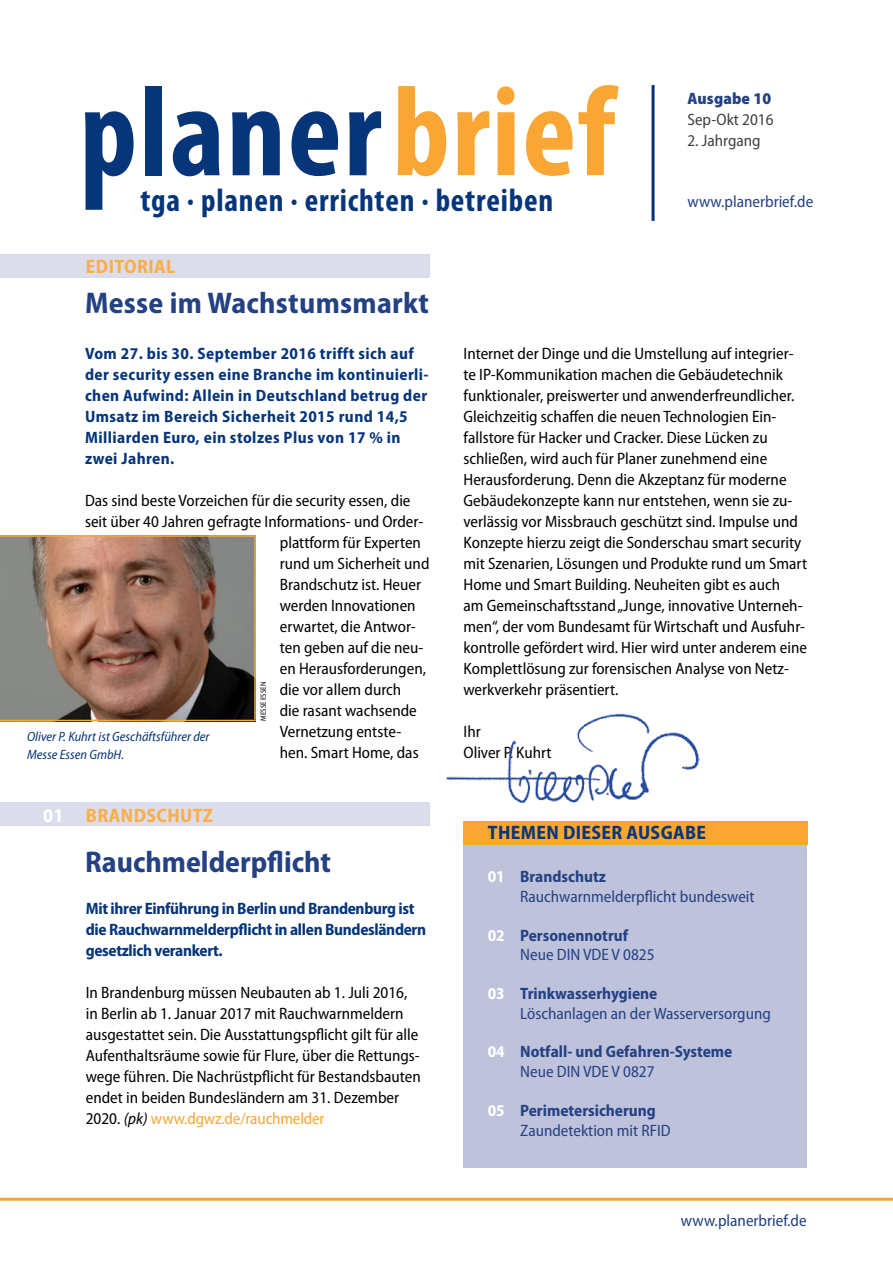
<style>
.page{position:relative;width:893px;height:1263px;background:#fff}
.page>*{position:absolute;margin:0;border:0;box-sizing:border-box;transform-origin:0 0}
.t1{font:700 condensed 32.25px "Myriad Pro";letter-spacing:.025em;color:#06357a}
.t2{font:700 semi-condensed 30px "Myriad Pro";letter-spacing:.01em;color:#244183}
.t3{font:700 semi-condensed 19.5px "Myriad Pro";letter-spacing:.02em;color:#fbae49}
.t4{font:700 semi-condensed 19.5px "Myriad Pro";letter-spacing:.02em;color:#06357a}
.t5{font:semi-condensed 16.5px/21px "Myriad Pro";color:#000}
.t6{font:700 semi-condensed 16.5px/21px "Myriad Pro";letter-spacing:.025em;color:#06357a}
.t7{font:semi-condensed 16.5px "Myriad Pro";color:#244183}
.t8{font:700 semi-condensed 16.5px/21px "Myriad Pro";letter-spacing:-.02em;color:#06357a}
.t9{font:700 semi-condensed 16.5px "Myriad Pro";color:#244183}
.t10{font:semi-condensed 16.5px "Myriad Pro";color:#414042}
.t11{font:700 semi-condensed 16.5px "Myriad Pro";color:#fff}
.t12{font:900 semi-condensed 16.5px "Myriad Pro";letter-spacing:.01em;color:#244183}
.t13{font:italic semi-condensed 13.5px/18px "Myriad Pro";color:#06357a}
.t14{font:semi-condensed 7.5px "Myriad Pro";letter-spacing:.015em;color:#000}
.s1{color:#fff}
.s2{font-style:italic}
.s3{color:#faa634}
</style>
<div class="page">
<div style="left:0;top:254px;width:429px;height:23px;background:#dcddeb"></div>
<svg style="left:85px;top:111px;width:49px;height:99px"></svg>
<div style="left:145px;top:86px;width:17px;height:89px;background:#06357a"></div>
<svg style="left:173px;top:111px;width:47px;height:65px"></svg>
<svg style="left:232px;top:111px;width:48px;height:64px"></svg>
<svg style="left:291px;top:111px;width:47px;height:65px"></svg>
<svg style="left:349px;top:111px;width:32px;height:64px"></svg>
<svg style="left:398px;top:86px;width:48px;height:90px"></svg>
<svg style="left:457px;top:111px;width:32px;height:64px"></svg>
<svg style="left:497px;top:86px;width:18px;height:89px;background:#fab658"></svg>
<svg style="left:526px;top:85px;width:93px;height:91px"></svg>
<hr style="left:652px;top:85px;width:3px;height:136px;background:#06357a">
<hr style="left:0;top:1198px;width:893px;height:3px;background:#faa634">
<div style="left:463px;top:833px;width:344px;height:335px;background:#bec2db"></div>
<div style="left:463px;top:821px;width:345px;height:23px;background:#faa634"></div>
<div style="left:0;top:803px;width:429px;height:23px;background:#dcddeb"></div>
<img style="left:446px;top:713px;width:254px;height:91px">
<img style="left:0;top:537px;width:254px;height:183px">
<hr style="left:0;top:535px;width:256px;height:2px;background:#faa634">
<hr style="left:254px;top:537px;width:2px;height:183px;background:#faa634">
<hr style="left:0;top:720px;width:256px;height:1px;background:#faa634">
<h1 class="t1" style="left:141px;top:182px;width:414px">tga · planen · errichten · betreiben</h1>
<p class="t3" style="left:86px;top:255px;width:91px">EDITORIAL</p>
<h2 class="t2" style="left:85px;top:286px;width:345px">Messe im Wachstumsmarkt</h2>
<p class="t12" style="left:687px;top:89px;width:85px">Ausgabe 10</p>
<p class="t10" style="left:687px;top:111px;width:88px">Sep-Okt 2016</p>
<p class="t10" style="left:687px;top:132px;width:75px">2. Jahrgang</p>
<p class="t7" style="left:687px;top:193px;width:127px">www.planerbrief.de</p>
<p class="t6" style="left:85px;top:343px;width:345px">Vom 27. bis 30. September 2016 trifft sich auf der security essen eine Branche im kontinuierli&shy;chen Aufwind: Allein in Deutschland betrug der Umsatz im Bereich Sicherheit 2015 rund 14,5<br>Milliarden Euro, ein stolzes Plus von 17 % in zwei Jahren.</p>
<p class="t5" style="left:85px;top:490px;width:327px">Das sind beste Vorzeichen für die security essen, die</p>
<p class="t5" style="left:85px;top:511px;width:340px">seit über 40 Jahren gefragte Informations- und Order-</p>
<p class="t5" style="left:280px;top:532px;width:143px">plattform für Experten</p>
<p class="t5" style="left:280px;top:553px;width:151px">rund um Sicherheit und</p>
<p class="t5" style="left:280px;top:574px;width:143px">Brandschutz ist. Heuer</p>
<p class="t5" style="left:280px;top:595px;width:137px">werden Innovationen</p>
<p class="t5" style="left:280px;top:616px;width:138px">erwartet, die Antwor-</p>
<p class="t5" style="left:280px;top:637px;width:145px">ten geben auf die neu-</p>
<p class="t5" style="left:280px;top:658px;width:148px">en Herausforderungen,</p>
<p class="t5" style="left:280px;top:679px;width:123px">die vor allem durch</p>
<p class="t5" style="left:280px;top:700px;width:139px">die rasant wachsende</p>
<p class="t5" style="left:280px;top:721px;width:123px">Vernetzung entste-</p>
<p class="t5" style="left:280px;top:742px;width:140px">hen. Smart Home, das</p>
<p class="t14" style="left:259px;top:721px;width:41px;rotate:-90deg">MESSE ESSEN</p>
<p class="t13" style="left:27px;top:728px;width:184px">Oliver P. Kuhrt ist Geschäftsführer der<br>Messe Essen GmbH.</p>
<p class="t3" style="left:43px;top:804px;width:171px"><span class="s1">01</span> BRANDSCHUTZ</p>
<h2 class="t2" style="left:85px;top:845px;width:247px">Rauchmelderpflicht</h2>
<p class="t8" style="left:86px;top:898px;width:342px">Mit ihrer Einführung in Berlin und Brandenburg ist die Rauchwarnmelderpflicht in allen Bundesländern gesetzlich verankert.</p>
<p class="t5" style="left:86px;top:982px;width:336px">In Brandenburg müssen Neubauten ab 1. Juli 2016, in Berlin ab 1. Januar 2017 mit Rauchwarnmeldern ausgestattet sein. Die Ausstattungspflicht gilt für alle Aufenthaltsräume sowie für Flure, über die Rettungs&shy;wege führen. Die Nachrüstpflicht für Bestandsbauten endet in beiden Bundesländern am 31. Dezember 2020. <span class="s2">(pk)</span> <span class="s3">www.dgwz.de/rauchmelder</span></p>
<p class="t5" style="left:463px;top:343px;width:345px">Internet der Dinge und die Umstellung auf integrier&shy;te IP-Kommunikation machen die Gebäudetechnik funktionaler, preiswerter und anwenderfreundlicher.<br>Gleichzeitig schaffen die neuen Technologien Ein&shy;fallstore für Hacker und Cracker. Diese Lücken zu schließen, wird auch für Planer zunehmend eine Herausforderung. Denn die Akzeptanz für moderne Gebäudekonzepte kann nur entstehen, wenn sie zu&shy;verlässig vor Missbrauch geschützt sind. Impulse und Konzepte hierzu zeigt die Sonderschau smart security mit Szenarien, Lösungen und Produkte rund um Smart Home und Smart Building. Neuheiten gibt es auch<br>am Gemeinschaftsstand „Junge, innovative Unterneh&shy;men“, der vom Bundesamt für Wirtschaft und Ausfuhr&shy;kontrolle gefördert wird. Hier wird unter anderem eine Komplettlösung zur forensischen Analyse von Netz&shy;werkverkehr präsentiert.</p>
<p class="t5" style="left:463px;top:721px;width:90px">Ihr<br>Oliver P. Kuhrt</p>
<p class="t4" style="left:488px;top:822px;width:220px">THEMEN DIESER AUSGABE</p>
<p class="t11" style="left:488px;top:867px;width:19px">01</p>
<p class="t9" style="left:520px;top:867px;width:87px">Brandschutz</p>
<p class="t7" style="left:520px;top:887px;width:236px">Rauchwarnmelderpflicht bundesweit</p>
<p class="t11" style="left:488px;top:926px;width:19px">02</p>
<p class="t9" style="left:520px;top:926px;width:110px">Personennotruf</p>
<p class="t7" style="left:520px;top:946px;width:136px">Neue DIN VDE V 0825</p>
<p class="t11" style="left:488px;top:984px;width:19px">03</p>
<p class="t9" style="left:520px;top:984px;width:139px">Trinkwasserhygiene</p>
<p class="t7" style="left:520px;top:1004px;width:252px">Löschanlagen an der Wasserversorgung</p>
<p class="t11" style="left:488px;top:1043px;width:19px">04</p>
<p class="t9" style="left:520px;top:1043px;width:214px">Notfall- und Gefahren-Systeme</p>
<p class="t7" style="left:520px;top:1063px;width:136px">Neue DIN VDE V 0827</p>
<p class="t11" style="left:488px;top:1101px;width:19px">05</p>
<p class="t9" style="left:520px;top:1101px;width:137px">Perimetersicherung</p>
<p class="t7" style="left:520px;top:1121px;width:152px">Zaundetektion mit RFID</p>
<p class="t7" style="left:681px;top:1211px;width:127px">www.planerbrief.de</p>
</div>
